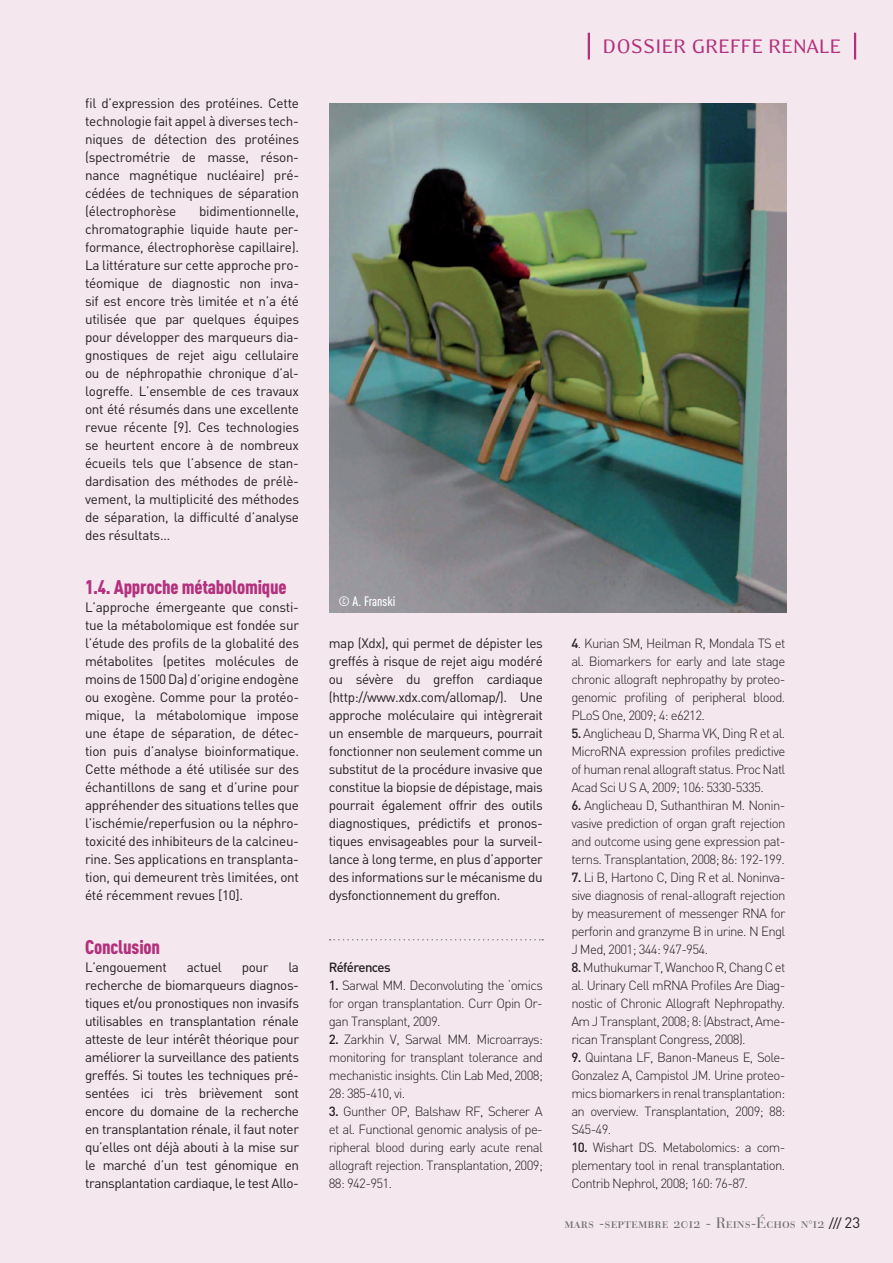
<style>
.page{position:relative;width:893px;height:1263px;background:#f4e7ed}
.page>*{position:absolute;margin:0;border:0;box-sizing:border-box;transform-origin:0 0}
.t1{font:22.5px "Eidetic Modern";color:#b2307d}
.t2{font:900 19.5px "DIN Cond";letter-spacing:-.01em;color:#b2307d}
.t3{font:15px "Bauer Bodoni Roman SC";color:#6c6d70}
.t4{font:13.5px/18px "DIN";letter-spacing:-.02em;color:#231f20;text-align:justify}
.t5{font:500 13.5px "DIN Cond";color:#fff}
.t6{font:300 13.2px/18px "DIN";letter-spacing:-.05em;color:#231f20;text-align:justify}
.t7{font:500 13.2px "DIN";letter-spacing:-.05em;color:#231f20}
.s1{font-weight:500}
.s2{font-size:10.5px}
.s3{font-family:"DIN";font-size:13.5px;color:#231f20}
.s4{font-family:"DIN";color:#231f20}
</style>
<div class="page">
<hr style="left:854px;top:33px;width:2px;height:27px;background:#b2307d">
<hr style="left:588px;top:33px;width:2px;height:27px;background:#b2307d">
<img style="left:329px;top:103px;width:458px;height:509px">
<svg style="left:330px;top:939px;width:213px;height:1px"></svg>
<p class="t4" style="left:85px;top:94px;width:216px">fil d’expression des protéines. Cette technologie fait appel à diverses tech&shy;niques de détection des protéines (spectrométrie de masse, réson&shy;nance magnétique nucléaire) pré&shy;cédées de techniques de séparation (électrophorèse</p>
<p class="t4" style="left:85px;top:202px;width:216px;text-indent:114px">bidimentionnelle, chromatographie liquide haute per&shy;formance, électrophorèse capillaire).<br>La littérature sur cette approche pro&shy;téomique de diagnostic non inva&shy;sif est encore très limitée et n’a été utilisée que par quelques équipes pour développer des marqueurs dia&shy;gnostiques de rejet aigu cellulaire ou de néphropathie chronique d’al&shy;logreffe. L’ensemble de ces travaux ont été résumés dans une excellente revue récente [9]. Ces technologies se heurtent encore à de nombreux écueils tels que l’absence de stan&shy;dardisation des méthodes de prélè&shy;vement, la multiplicité des méthodes de séparation, la difficulté d’analyse des résultats…</p>
<h2 class="t2" style="left:85px;top:575px;width:203px">1.4. Approche métabolomique</h2>
<p class="t4" style="left:85px;top:598px;width:216px">L’approche émergeante que consti&shy;tue la métabolomique est fondée sur l’étude des profils de la globalité des métabolites (petites molécules de moins de 1500 Da) d’origine endogène ou exogène. Comme pour la protéo&shy;mique, la métabolomique impose une étape de séparation, de détec&shy;tion puis d’analyse bioinformatique.<br>Cette méthode a été utilisée sur des échantillons de sang et d’urine pour appréhender des situations telles que l’ischémie/reperfusion ou la néphro&shy;toxicité des inhibiteurs de la calcineu&shy;rine. Ses applications en transplanta&shy;tion, qui demeurent très limitées, ont été récemment revues [10].</p>
<h2 class="t2" style="left:85px;top:935px;width:77px">Conclusion</h2>
<p class="t4" style="left:85px;top:958px;width:83px">L’engouement</p>
<p class="t4" style="left:187px;top:958px;width:36px">actuel</p>
<p class="t4" style="left:242px;top:958px;width:28px">pour</p>
<p class="t4" style="left:85px;top:958px;width:216px;text-indent:203px">la recherche de biomarqueurs diagnos&shy;tiques et/ou pronostiques non invasifs utilisables en transplantation rénale atteste de leur intérêt théorique pour améliorer la surveillance des patients greffés. Si toutes les techniques pré&shy;sentées ici très brièvement sont encore du domaine de la recherche en transplantation rénale, il faut noter qu’elles ont déjà abouti à la mise sur le marché d’un test génomique en transplantation cardiaque, le test Allo-</p>
<h1 class="t1" style="left:603px;top:35px;width:240px">DOSSIER GREFFE RENALE</h1>
<p class="t5" style="left:339px;top:594px;width:58px">© A. Franski</p>
<p class="t4" style="left:329px;top:634px;width:216px">map (Xdx), qui permet de dépister les greffés à risque de rejet aigu modéré ou sévère du greffon cardiaque (http://www.xdx.com/allomap/). Une approche moléculaire qui intègrerait un ensemble de marqueurs, pourrait fonctionner non seulement comme un substitut de la procédure invasive que constitue la biopsie de dépistage, mais pourrait également offrir des outils diagnostiques, prédictifs et pronos&shy;tiques envisageables pour la surveil&shy;lance à long terme, en plus d’apporter des informations sur le mécanisme du dysfonctionnement du greffon.</p>
<p class="t7" style="left:329px;top:959px;width:63px">Références</p>
<p class="t6" style="left:329px;top:976px;width:216px"><span class="s1">1.</span> Sarwal MM. Deconvoluting the ‘omics for organ transplantation. Curr Opin Or&shy;gan Transplant, 2009.</p>
<p class="t6" style="left:329px;top:1030px;width:216px"><span class="s1">2.</span> Zarkhin V, Sarwal MM. Microarrays: monitoring for transplant tolerance and mechanistic insights. Clin Lab Med, 2008; 28: 385-410, vi.</p>
<p class="t6" style="left:329px;top:1102px;width:216px"><span class="s1">3.</span> Gunther OP, Balshaw RF, Scherer A et al. Functional genomic analysis of pe&shy;ripheral blood during early acute renal allograft rejection. Transplantation, 2009; 88: 942-951.</p>
<p class="t6" style="left:571px;top:634px;width:216px"><span class="s1">4</span>. Kurian SM, Heilman R, Mondala TS et al. Biomarkers for early and late stage chronic allograft nephropathy by proteo&shy;genomic profiling of peripheral blood.<br>PLoS One, 2009; 4: e6212.</p>
<p class="t6" style="left:571px;top:724px;width:216px"><span class="s1">5.</span> Anglicheau D, Sharma VK, Ding R et al.<br>MicroRNA expression profiles predictive of human renal allograft status. Proc Natl Acad Sci U S A, 2009; 106: 5330-5335.</p>
<p class="t6" style="left:571px;top:796px;width:216px"><span class="s1">6.</span> Anglicheau D, Suthanthiran M. Nonin&shy;vasive prediction of organ graft rejection and outcome using gene expression pat&shy;terns. Transplantation, 2008; 86: 192-199.</p>
<p class="t6" style="left:571px;top:868px;width:216px"><span class="s1">7.</span> Li B, Hartono C, Ding R et al. Noninva&shy;sive diagnosis of renal-allograft rejection by measurement of messenger RNA for perforin and granzyme B in urine. N Engl J Med, 2001; 344: 947-954.</p>
<p class="t6" style="left:571px;top:958px;width:216px"><span class="s1">8.</span> Muthukumar T, Wanchoo R, Chang C et al. Urinary Cell mRNA Profiles Are Diag&shy;nostic of Chronic Allograft Nephropathy.<br>Am J Transplant, 2008; 8: (Abstract, Ame&shy;rican Transplant Congress, 2008).</p>
<p class="t6" style="left:571px;top:1048px;width:216px"><span class="s1">9.</span> Quintana LF, Banon-Maneus E, Sole-Gonzalez A, Campistol JM. Urine proteo&shy;mics biomarkers in renal transplantation: an overview. Transplantation, 2009; 88:<br>S45-49.</p>
<p class="t6" style="left:571px;top:1138px;width:216px"><span class="s1">10.</span> Wishart DS. Metabolomics: a com&shy;plementary tool in renal transplantation.<br>Contrib Nephrol, 2008; 160: 76-87.</p>
<p class="t3" style="left:564px;top:1214px;width:297px">mars -septembre 2012 - Reins-Échos n<span class="s2">°</span>12 <span class="s3">///</span> <span class="s4">23</span></p>
</div>
